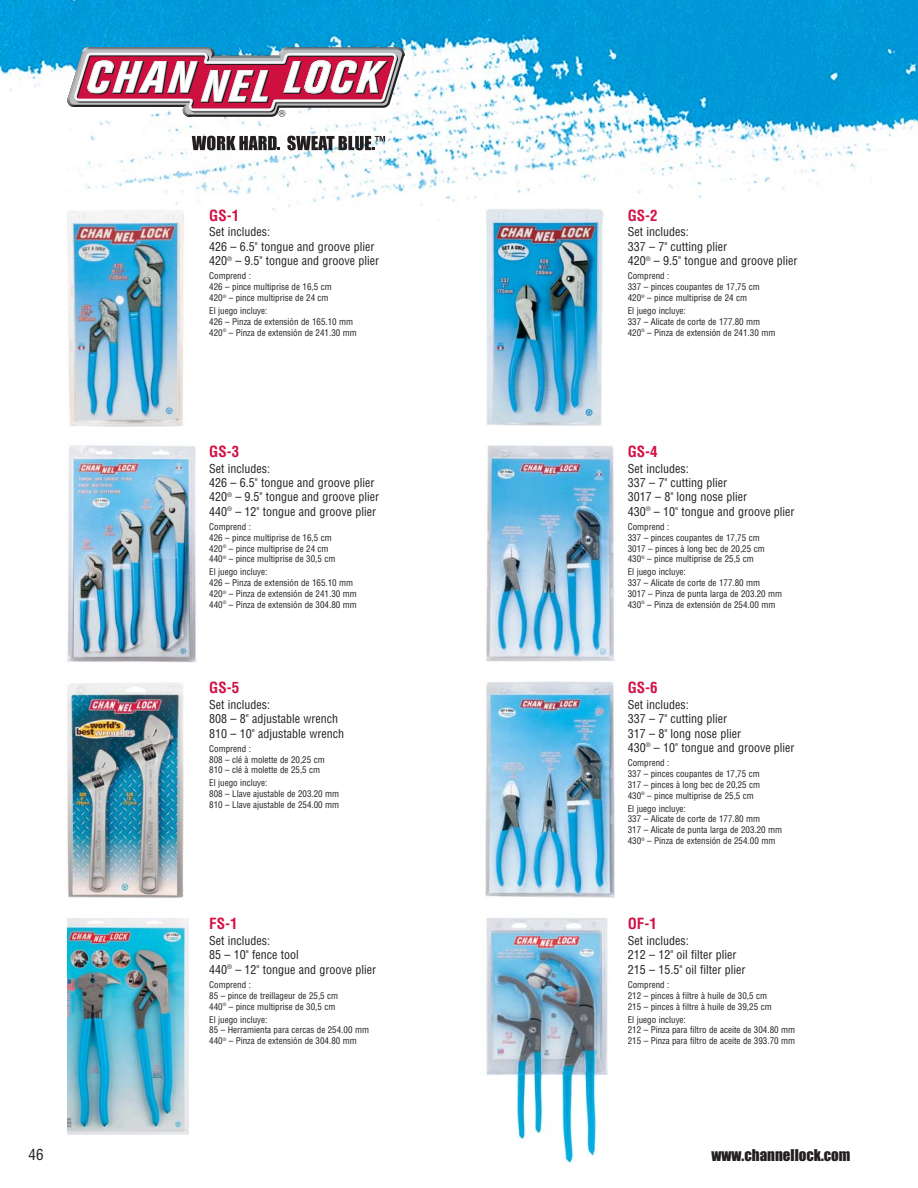
<style>
.page{position:relative;width:918px;height:1188px;background:#fff}
.page>*{position:absolute;margin:0;border:0;box-sizing:border-box;transform-origin:0 0}
.t1{font:700 condensed 15px "Helvetica";color:#d31145}
.t2{font:15px "Impact";color:#231f20}
.t3{font:condensed 15px "Helvetica";color:#231f20}
.t4{font:condensed 12px/14.4px "Helvetica";color:#231f20}
.t5{font:condensed 9px/10.8px "Helvetica";color:#231f20}
</style>
<div class="page">
<img style="left:0;top:0;width:918px;height:210px">
<svg style="left:68px;top:47px;width:337px;height:70px"></svg>
<svg style="left:192px;top:136px;width:88px;height:14px"></svg>
<svg style="left:287px;top:136px;width:98px;height:14px"></svg>
<div style="left:61px;top:206px;width:128px;height:226px;background:#fff"></div>
<img style="left:66px;top:210px;width:118px;height:217px">
<img style="left:67px;top:445px;width:129px;height:218px">
<img style="left:65px;top:683px;width:119px;height:215px">
<img style="left:68px;top:918px;width:121px;height:216px">
<img style="left:486px;top:918px;width:122px;height:247px">
<img style="left:485px;top:681px;width:130px;height:217px">
<img style="left:484px;top:445px;width:132px;height:217px">
<div style="left:479px;top:206px;width:129px;height:226px;background:#fff"></div>
<img style="left:486px;top:209px;width:118px;height:217px">
<p class="t1" style="left:209px;top:209px;width:31px">GS-1</p>
<p class="t4" style="left:209px;top:226px;width:171px">Set includes:<br>426 – 6.5" tongue and groove plier<br>420<sup>®</sup> – 9.5" tongue and groove plier</p>
<p class="t5" style="left:209px;top:271px;width:124px">Comprend :<br>426 – pince multiprise de 16,5 cm<br>420<sup>®</sup> – pince multiprise de 24 cm</p>
<p class="t5" style="left:209px;top:306px;width:149px">El juego incluye:<br>426 – Pinza de extensión de 165.10 mm<br>420<sup>®</sup> – Pinza de extensión de 241.30 mm</p>
<p class="t1" style="left:209px;top:446px;width:31px">GS-3</p>
<p class="t4" style="left:209px;top:462px;width:171px">Set includes:<br>426 – 6.5" tongue and groove plier<br>420<sup>®</sup> – 9.5" tongue and groove plier<br>440<sup>®</sup> – 12" tongue and groove plier</p>
<p class="t5" style="left:209px;top:522px;width:128px">Comprend :<br>426 – pince multiprise de 16,5 cm<br>420<sup>®</sup> – pince multiprise de 24 cm<br>440<sup>®</sup> – pince multiprise de 30,5 cm</p>
<p class="t5" style="left:209px;top:567px;width:149px">El juego incluye:<br>426 – Pinza de extensión de 165.10 mm<br>420<sup>®</sup> – Pinza de extensión de 241.30 mm<br>440<sup>®</sup> – Pinza de extensión de 304.80 mm</p>
<p class="t1" style="left:209px;top:682px;width:31px">GS-5</p>
<p class="t4" style="left:209px;top:698px;width:136px">Set includes:<br>808 – 8" adjustable wrench<br>810 – 10" adjustable wrench</p>
<p class="t5" style="left:209px;top:744px;width:117px">Comprend :<br>808 – clé à molette de 20,25 cm<br>810 – clé à molette de 25,5 cm</p>
<p class="t5" style="left:209px;top:778px;width:132px">El juego incluye:<br>808 – Llave ajustable de 203.20 mm<br>810 – Llave ajustable de 254.00 mm</p>
<p class="t1" style="left:209px;top:918px;width:30px">FS-1</p>
<p class="t4" style="left:209px;top:934px;width:168px">Set includes:<br>85 – 10" fence tool<br>440<sup>®</sup> – 12" tongue and groove plier</p>
<p class="t5" style="left:209px;top:980px;width:131px">Comprend :<br>85 – pince de treillageur de 25,5 cm<br>440<sup>®</sup> – pince multiprise de 30,5 cm</p>
<p class="t5" style="left:209px;top:1015px;width:161px">El juego incluye:<br>85 – Herramienta para cercas de 254.00 mm<br>440<sup>®</sup> – Pinza de extensión de 304.80 mm</p>
<p class="t1" style="left:628px;top:209px;width:31px">GS-2</p>
<p class="t4" style="left:628px;top:226px;width:171px">Set includes:<br>337 – 7" cutting plier<br>420<sup>®</sup> – 9.5" tongue and groove plier</p>
<p class="t5" style="left:628px;top:271px;width:134px">Comprend :<br>337 – pinces coupantes de 17,75 cm<br>420<sup>®</sup> – pince multiprise de 24 cm</p>
<p class="t5" style="left:628px;top:306px;width:149px">El juego incluye:<br>337 – Alicate de corte de 177.80 mm<br>420<sup>®</sup> – Pinza de extensión de 241.30 mm</p>
<p class="t1" style="left:628px;top:446px;width:31px">GS-4</p>
<p class="t4" style="left:628px;top:462px;width:168px">Set includes:<br>337 – 7" cutting plier<br>3017 – 8" long nose plier<br>430<sup>®</sup> – 10" tongue and groove plier</p>
<p class="t5" style="left:628px;top:522px;width:139px">Comprend :<br>337 – pinces coupantes de 17,75 cm<br>3017 – pinces à long bec de 20,25 cm<br>430<sup>®</sup> – pince multiprise de 25,5 cm</p>
<p class="t5" style="left:628px;top:567px;width:156px">El juego incluye:<br>337 – Alicate de corte de 177.80 mm<br>3017 – Pinza de punta larga de 203.20 mm<br>430<sup>®</sup> – Pinza de extensión de 254.00 mm</p>
<p class="t1" style="left:628px;top:682px;width:31px">GS-6</p>
<p class="t4" style="left:628px;top:698px;width:168px">Set includes:<br>337 – 7" cutting plier<br>317 – 8" long nose plier<br>430<sup>®</sup> – 10" tongue and groove plier</p>
<p class="t5" style="left:628px;top:758px;width:134px">Comprend :<br>337 – pinces coupantes de 17,75 cm<br>317 – pinces à long bec de 20,25 cm<br>430<sup>®</sup> – pince multiprise de 25,5 cm</p>
<p class="t5" style="left:628px;top:804px;width:156px">El juego incluye:<br>337 – Alicate de corte de 177.80 mm<br>317 – Alicate de punta larga de 203.20 mm<br>430<sup>®</sup> – Pinza de extensión de 254.00 mm</p>
<p class="t1" style="left:628px;top:918px;width:31px">OF-1</p>
<p class="t4" style="left:628px;top:934px;width:119px">Set includes:<br>212 – 12" oil filter plier<br>215 – 15.5" oil filter plier</p>
<p class="t5" style="left:628px;top:980px;width:145px">Comprend :<br>212 – pinces à filtre à huile de 30,5 cm<br>215 – pinces à filtre à huile de 39,25 cm</p>
<p class="t5" style="left:628px;top:1015px;width:169px">El juego incluye:<br>212 – Pinza para filtro de aceite de 304.80 mm<br>215 – Pinza para filtro de aceite de 393.70 mm</p>
<p class="t3" style="left:28px;top:1149px;width:16px">46</p>
<p class="t2" style="left:712px;top:1150px;width:140px">www.channellock.com</p>
</div>
